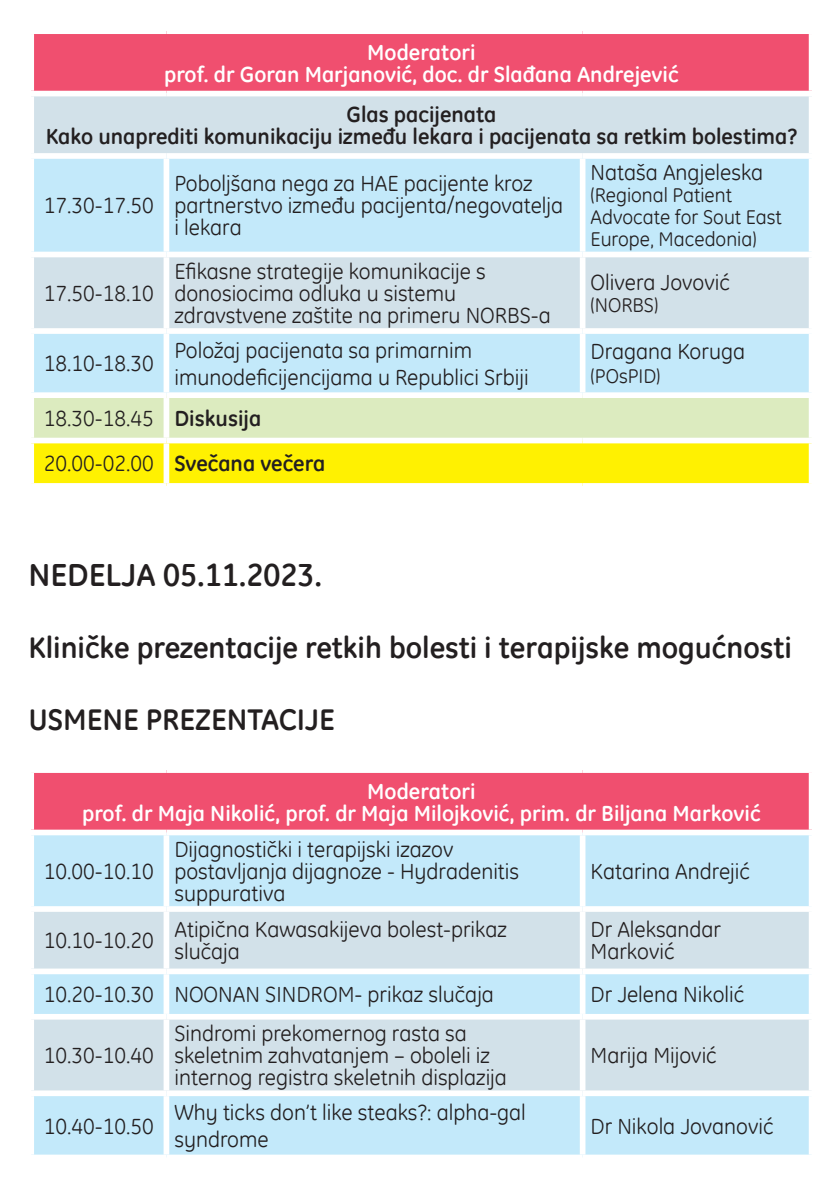
<style>
.page{position:relative;width:840px;height:1191px;background:#fff}
.page>*{position:absolute;margin:0;border:0;box-sizing:border-box;transform-origin:0 0}
.t1{font:700 32px "GE Inspira";color:#231f20}
.t2{font:700 30px "GE Inspira";color:#231f20}
.t3{font:22px/22px "GE Inspira";color:#231f20}
.t4{font:700 22px "GE Inspira";color:#fff}
.t5{font:700 22px "GE Inspira";color:#231f20}
.t6{font:20px "GE Inspira";color:#231f20}
</style>
<div class="page">
<div style="left:31px;top:31px;width:780px;height:63px;background:#f04f6f"></div>
<div style="left:31px;top:94px;width:780px;height:62px;background:#d2e1e9"></div>
<div style="left:34px;top:159px;width:774px;height:233px;background:#c3e9fa"></div>
<div style="left:34px;top:257px;width:774px;height:71px;background:#d2e1e9"></div>
<svg style="left:34px;top:398px;width:774px;height:85px"></svg>
<div style="left:28px;top:28px;width:138px;height:6px;background:#fff"></div>
<div style="left:28px;top:34px;width:6px;height:57px;background:#fff"></div>
<div style="left:166px;top:28px;width:416px;height:6px;background:#fff"></div>
<div style="left:582px;top:28px;width:232px;height:6px;background:#fff"></div>
<div style="left:808px;top:34px;width:6px;height:57px;background:#fff"></div>
<div style="left:28px;top:91px;width:138px;height:5px;background:#fff"></div>
<div style="left:28px;top:96px;width:6px;height:57px;background:#fff"></div>
<div style="left:166px;top:91px;width:416px;height:5px;background:#fff"></div>
<div style="left:582px;top:91px;width:232px;height:5px;background:#fff"></div>
<div style="left:808px;top:96px;width:6px;height:57px;background:#fff"></div>
<div style="left:28px;top:153px;width:138px;height:6px;background:#fff"></div>
<div style="left:166px;top:153px;width:416px;height:6px;background:#fff"></div>
<div style="left:163px;top:159px;width:6px;height:93px;background:#fff"></div>
<div style="left:582px;top:153px;width:232px;height:6px;background:#fff"></div>
<div style="left:579px;top:159px;width:6px;height:93px;background:#fff"></div>
<div style="left:28px;top:252px;width:138px;height:5px;background:#fff"></div>
<div style="left:166px;top:252px;width:416px;height:5px;background:#fff"></div>
<div style="left:163px;top:257px;width:6px;height:71px;background:#fff"></div>
<div style="left:582px;top:252px;width:232px;height:5px;background:#fff"></div>
<div style="left:579px;top:257px;width:6px;height:71px;background:#fff"></div>
<div style="left:28px;top:328px;width:138px;height:6px;background:#fff"></div>
<div style="left:166px;top:328px;width:416px;height:6px;background:#fff"></div>
<div style="left:163px;top:334px;width:6px;height:58px;background:#fff"></div>
<div style="left:582px;top:328px;width:232px;height:6px;background:#fff"></div>
<div style="left:579px;top:334px;width:6px;height:58px;background:#fff"></div>
<div style="left:163px;top:398px;width:6px;height:40px;background:#fff"></div>
<div style="left:28px;top:438px;width:138px;height:5px;background:#fff"></div>
<div style="left:166px;top:438px;width:416px;height:5px;background:#fff"></div>
<div style="left:582px;top:438px;width:232px;height:5px;background:#fff"></div>
<div style="left:163px;top:443px;width:6px;height:40px;background:#fff"></div>
<div style="left:31px;top:770px;width:780px;height:62px;background:#f04f6f"></div>
<div style="left:34px;top:835px;width:774px;height:319px;background:#c3e9fa"></div>
<svg style="left:34px;top:912px;width:774px;height:178px;fill:#d2e1e9"></svg>
<div style="left:28px;top:767px;width:138px;height:6px;background:#fff"></div>
<div style="left:28px;top:773px;width:6px;height:56px;background:#fff"></div>
<div style="left:166px;top:767px;width:416px;height:6px;background:#fff"></div>
<div style="left:582px;top:767px;width:232px;height:6px;background:#fff"></div>
<div style="left:808px;top:773px;width:6px;height:56px;background:#fff"></div>
<div style="left:28px;top:829px;width:138px;height:6px;background:#fff"></div>
<div style="left:166px;top:829px;width:416px;height:6px;background:#fff"></div>
<div style="left:163px;top:835px;width:6px;height:71px;background:#fff"></div>
<div style="left:582px;top:829px;width:232px;height:6px;background:#fff"></div>
<div style="left:579px;top:835px;width:6px;height:71px;background:#fff"></div>
<div style="left:28px;top:906px;width:138px;height:6px;background:#fff"></div>
<div style="left:166px;top:906px;width:416px;height:6px;background:#fff"></div>
<div style="left:163px;top:912px;width:6px;height:56px;background:#fff"></div>
<div style="left:582px;top:906px;width:232px;height:6px;background:#fff"></div>
<div style="left:579px;top:912px;width:6px;height:56px;background:#fff"></div>
<div style="left:28px;top:968px;width:138px;height:6px;background:#fff"></div>
<div style="left:166px;top:968px;width:416px;height:6px;background:#fff"></div>
<div style="left:163px;top:974px;width:6px;height:40px;background:#fff"></div>
<div style="left:582px;top:968px;width:232px;height:6px;background:#fff"></div>
<div style="left:579px;top:974px;width:6px;height:40px;background:#fff"></div>
<div style="left:28px;top:1014px;width:138px;height:5px;background:#fff"></div>
<div style="left:166px;top:1014px;width:416px;height:5px;background:#fff"></div>
<div style="left:163px;top:1019px;width:6px;height:71px;background:#fff"></div>
<div style="left:582px;top:1014px;width:232px;height:5px;background:#fff"></div>
<div style="left:579px;top:1019px;width:6px;height:71px;background:#fff"></div>
<div style="left:28px;top:1090px;width:138px;height:6px;background:#fff"></div>
<div style="left:166px;top:1090px;width:416px;height:6px;background:#fff"></div>
<div style="left:163px;top:1096px;width:6px;height:58px;background:#fff"></div>
<div style="left:582px;top:1090px;width:232px;height:6px;background:#fff"></div>
<div style="left:579px;top:1096px;width:6px;height:58px;background:#fff"></div>
<p class="t4" style="left:367px;top:38px;width:110px">Moderatori</p>
<p class="t4" style="left:164px;top:60px;width:516px">prof. dr Goran Marjanović, doc. dr Slađana Andrejević</p>
<p class="t5" style="left:346px;top:100px;width:151px">Glas pacijenata</p>
<p class="t5" style="left:46px;top:122px;width:752px">Kako unaprediti komunikaciju između lekara i pacijenata sa retkim bolestima?</p>
<p class="t3" style="left:44px;top:194px;width:111px">17.30-17.50</p>
<p class="t3" style="left:44px;top:282px;width:111px">17.50-18.10</p>
<p class="t3" style="left:44px;top:352px;width:111px">18.10-18.30</p>
<p class="t3" style="left:174px;top:172px;width:359px">Poboljšana nega za HAE pacijente kroz</p>
<p class="t3" style="left:174px;top:194px;width:390px">partnerstvo između pacijenta/negovatelja i lekara</p>
<p class="t3" style="left:174px;top:260px;width:313px">Efikasne strategije komunikacije s</p>
<p class="t3" style="left:174px;top:282px;width:283px">donosiocima odluka u sistemu</p>
<p class="t3" style="left:174px;top:304px;width:377px">zdravstvene zaštite na primeru NORBS-a</p>
<p class="t3" style="left:174px;top:339px;width:299px">Položaj pacijenata sa primarnim</p>
<p class="t3" style="left:174px;top:365px;width:355px">imunodeficijencijama u Republici Srbiji</p>
<p class="t3" style="left:44px;top:407px;width:111px">18.30-18.45</p>
<p class="t5" style="left:174px;top:404px;width:88px">Diskusija</p>
<p class="t3" style="left:44px;top:452px;width:111px">20.00-02.00</p>
<p class="t5" style="left:174px;top:450px;width:152px">Svečana večera</p>
<p class="t3" style="left:590px;top:161px;width:174px">Nataša Angjeleska</p>
<p class="t6" style="left:590px;top:183px;width:143px">(Regional Patient</p>
<p class="t6" style="left:590px;top:205px;width:193px">Advocate for Sout East</p>
<p class="t6" style="left:590px;top:227px;width:167px">Europe, Macedonia)</p>
<p class="t3" style="left:590px;top:271px;width:141px">Olivera Jovović</p>
<p class="t6" style="left:590px;top:292px;width:69px">(NORBS)</p>
<p class="t3" style="left:590px;top:340px;width:156px">Dragana Koruga</p>
<p class="t6" style="left:590px;top:363px;width:71px">(POsPID)</p>
<p class="t1" style="left:28px;top:554px;width:295px">NEDELJA 05.11.2023.</p>
<p class="t2" style="left:28px;top:628px;width:764px">Kliničke prezentacije retkih bolesti i terapijske mogućnosti</p>
<p class="t2" style="left:28px;top:700px;width:308px">USMENE PREZENTACIJE</p>
<p class="t4" style="left:367px;top:776px;width:110px">Moderatori</p>
<p class="t4" style="left:82px;top:798px;width:679px">prof. dr Maja Nikolić, prof. dr Maja Milojković, prim. dr Biljana Marković</p>
<p class="t3" style="left:44px;top:860px;width:111px">10.00-10.10</p>
<p class="t3" style="left:174px;top:838px;width:280px">Dijagnostički i terapijski izazov</p>
<p class="t3" style="left:174px;top:860px;width:346px">postavljanja dijagnoze - Hydradenitis</p>
<p class="t3" style="left:174px;top:882px;width:112px">suppurativa</p>
<p class="t3" style="left:590px;top:860px;width:161px">Katarina Andrejić</p>
<p class="t3" style="left:44px;top:929px;width:111px">10.10-10.20</p>
<p class="t3" style="left:174px;top:918px;width:334px">Atipična Kawasakijeva bolest-prikaz</p>
<p class="t3" style="left:174px;top:940px;width:67px">slučaja</p>
<p class="t3" style="left:590px;top:918px;width:132px">Dr Aleksandar</p>
<p class="t3" style="left:590px;top:940px;width:85px">Marković</p>
<p class="t3" style="left:44px;top:983px;width:111px">10.20-10.30</p>
<p class="t3" style="left:174px;top:983px;width:321px">NOONAN SINDROM- prikaz slučaja</p>
<p class="t3" style="left:590px;top:983px;width:155px">Dr Jelena Nikolić</p>
<p class="t3" style="left:44px;top:1044px;width:111px">10.30-10.40</p>
<p class="t3" style="left:44px;top:1114px;width:111px">10.40-10.50</p>
<p class="t3" style="left:174px;top:1022px;width:294px">Sindromi prekomernog rasta sa</p>
<p class="t3" style="left:174px;top:1044px;width:317px">skeletnim zahvatanjem – oboleli iz</p>
<p class="t3" style="left:174px;top:1066px;width:334px">internog registra skeletnih displazija</p>
<p class="t3" style="left:174px;top:1101px;width:353px">Why ticks don’t like steaks?: alpha-gal</p>
<p class="t3" style="left:174px;top:1127px;width:96px">syndrome</p>
<p class="t3" style="left:590px;top:1044px;width:128px">Marija Mijović</p>
<p class="t3" style="left:590px;top:1114px;width:184px">Dr Nikola Jovanović</p>
</div>
